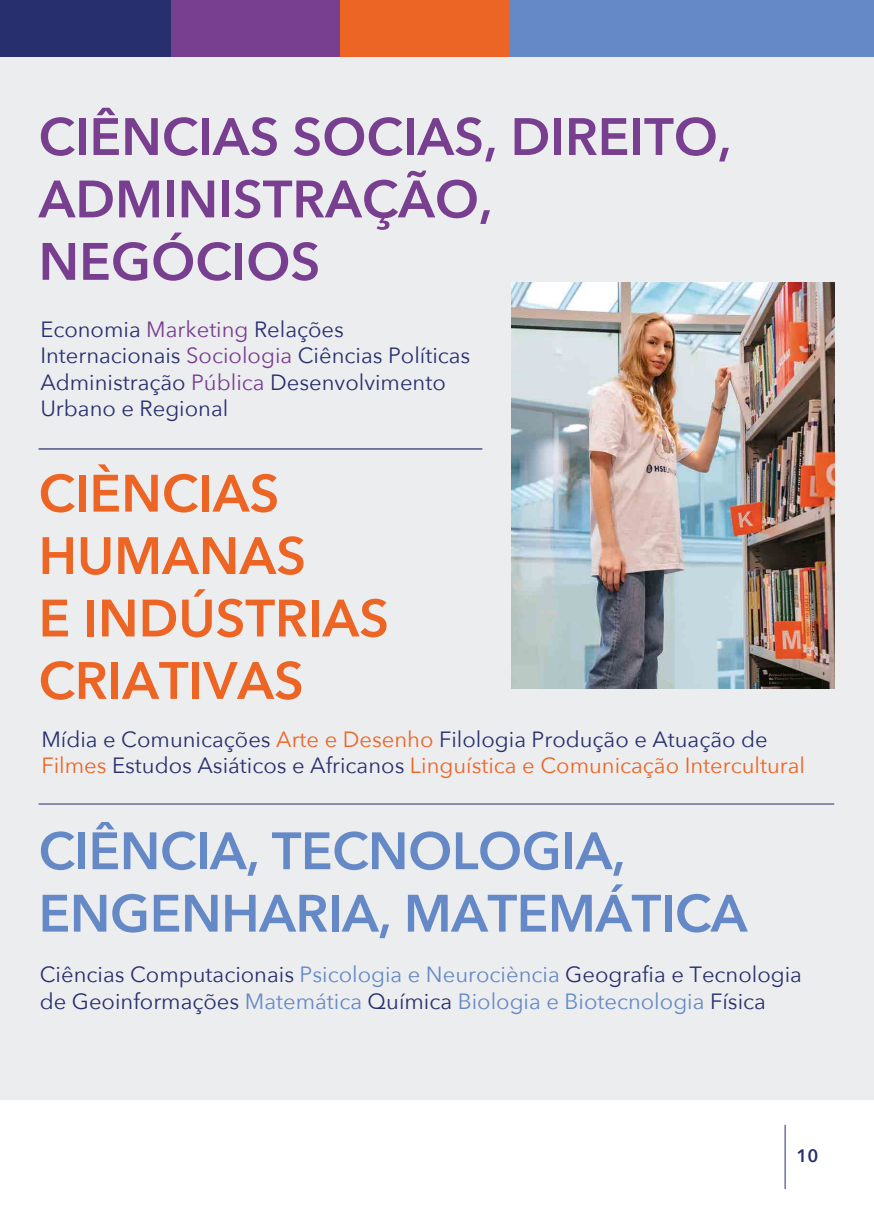
<style>
.page{position:relative;width:874px;height:1225px;background:#fff}
.page>*{position:absolute;margin:0;border:0;box-sizing:border-box;transform-origin:0 0}
.t1{font:600 52px/62.4px "Avenir Next";color:#783e90}
.t2{font:600 52px/62.4px "Avenir Next";letter-spacing:-.01em;color:#6589c6}
.t3{font:600 52px/62.4px "Avenir Next";color:#ec6524}
.t4{font:22px/26.4px "Avenir Next";color:#282f6e}
.t5{font:600 18px "Avenir Next";color:#282f6e}
.s1{color:#783e90}
.s2{color:#ec6524}
.s3{color:#6589c6}
</style>
<div class="page">
<hr style="left:784px;top:1124px;width:1px;height:65px;background:#282f6e">
<div style="left:0;top:48px;width:873px;height:1052px;background:#ecedef"></div>
<img style="left:511px;top:282px;width:322px;height:406px">
<hr style="left:39px;top:448px;width:443px;height:1px;background:#282f6e">
<hr style="left:39px;top:803px;width:794px;height:1px;background:#282f6e">
<div style="left:339px;top:0;width:171px;height:57px;background:#ec6524"></div>
<div style="left:169px;top:0;width:170px;height:57px;background:#783e90"></div>
<div style="left:0;top:0;width:170px;height:57px;background:#282f6e"></div>
<div style="left:510px;top:0;width:363px;height:57px;background:#6589c6"></div>
<h1 class="t1" style="left:39px;top:104px;width:694px">CIÊNCIAS SOCIAS, DIREITO,<br>ADMINISTRAÇÃO,<br>NEGÓCIOS</h1>
<p class="t4" style="left:40px;top:315px;width:431px">Economia <span class="s1">Marketing</span> Relações Internacionais <span class="s1">Sociologia</span> Ciências Políticas Administração <span class="s1">Pública</span> Desenvolvimento Urbano e Regional</p>
<h1 class="t3" style="left:39px;top:461px;width:352px">CIÈNCIAS<br>HUMANAS<br>E INDÚSTRIAS<br>CRIATIVAS</h1>
<p class="t4" style="left:41px;top:725px;width:764px">Mídia e Comunicações <span class="s2">Arte e Desenho</span> Filologia Produção e Atuação de<br><span class="s2">Filmes</span> Estudos Asiáticos e Africanos <span class="s2">Linguística e Comunicação Intercultural</span></p>
<h1 class="t2" style="left:39px;top:818px;width:710px">CIÊNCIA, TECNOLOGIA,<br>ENGENHARIA, MATEMÁTICA</h1>
<p class="t4" style="left:40px;top:960px;width:763px">Ciências Computacionais <span class="s3">Psicologia e Neurociència</span> Geografia e Tecnologia de Geoinformações <span class="s3">Matemática</span> Química <span class="s3">Biologia e Biotecnologia</span> Física</p>
<p class="t5" style="left:796px;top:1140px;width:23px">10</p>
</div>
